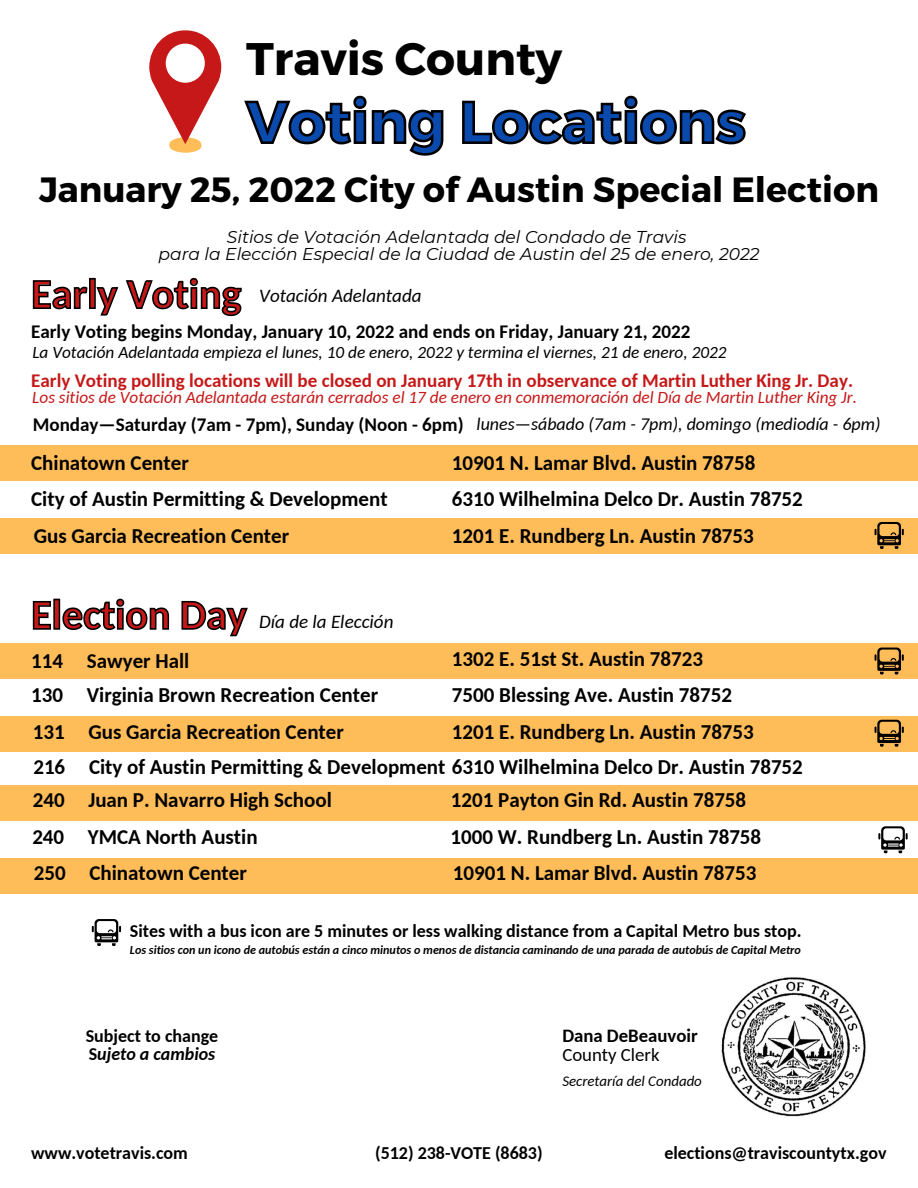
<style>
.page{position:relative;width:918px;height:1188px;background:#fff}
.page>*{position:absolute;margin:0;border:0;box-sizing:border-box;transform-origin:0 0}
.t1{font:700 58.2px "Montserrat";color:#0a4aad}
.t2{font:700 45.6px "Montserrat";color:#000}
.t3{font:700 42px "Carlito";color:#c61818}
.t4{font:700 34.95px "Montserrat";color:#000}
.t5{font:700 21px "Carlito";color:#000}
.t6{font:700 19.05px "Carlito";color:#000}
.t7{font:700 19.05px "Carlito";color:#c61818}
.t8{font:italic 19.05px "Carlito";color:#000}
.t9{font:700 18.75px "Carlito";color:#000}
.t10{font:18.75px "Carlito";color:#000}
.t11{font:700 18px "Carlito";color:#000}
.t12{font:italic 18px "Carlito";color:#000}
.t13{font:italic 700 18px "Carlito";color:#000}
.t14{font:italic 17.25px "Carlito";color:#c61818}
.t15{font:italic 17.25px "Carlito";color:#000}
.t16{font:italic 17.1px "Montserrat";color:#000}
.t17{font:italic 14.85px "Carlito";color:#000}
.t18{font:italic 700 12.15px "Carlito";color:#000}
.s1{font-style:normal}
</style>
<div class="page">
<img style="left:721px;top:977px;width:145px;height:140px">
<div style="left:0;top:445px;width:918px;height:36px;background:#ffbd59"></div>
<div style="left:0;top:518px;width:918px;height:36px;background:#ffbd59"></div>
<svg style="left:875px;top:522px;width:29px;height:27px"></svg>
<div style="left:0;top:643px;width:918px;height:36px;background:#ffbd59"></div>
<div style="left:0;top:716px;width:918px;height:36px;background:#ffbd59"></div>
<div style="left:0;top:785px;width:918px;height:36px;background:#ffbd59"></div>
<div style="left:0;top:858px;width:918px;height:36px;background:#ffbd59"></div>
<svg style="left:169px;top:139px;width:33px;height:14px"></svg>
<div style="left:169px;top:137px;width:32px;height:14px;background:#ffbd59;border-radius:50%"></div>
<svg style="left:149px;top:30px;width:72px;height:114px"></svg>
<div style="left:166px;top:44px;width:39px;height:39px;background:#fff;border-radius:50%"></div>
<svg style="left:92px;top:919px;width:29px;height:27px"></svg>
<svg style="left:244px;top:95px;width:502px;height:61px"></svg>
<svg style="left:32px;top:278px;width:210px;height:39px"></svg>
<svg style="left:32px;top:598px;width:216px;height:39px"></svg>
<svg style="left:875px;top:648px;width:29px;height:26px"></svg>
<svg style="left:875px;top:720px;width:29px;height:27px"></svg>
<svg style="left:878px;top:826px;width:30px;height:27px"></svg>
<p class="t2" style="left:246px;top:29px;width:318px">Travis County</p>
<p class="t1" style="left:246px;top:84px;width:501px">Voting Locations</p>
<p class="t4" style="left:39px;top:166px;width:841px">January 25, 2022 City of Austin Special Election</p>
<p class="t16" style="left:227px;top:226px;width:461px">Sitios de Votación Adelantada del Condado de Travis</p>
<p class="t16" style="left:158px;top:244px;width:603px">para la Elección Especial de la Ciudad de Austin del 25 de enero, 2022</p>
<p class="t3" style="left:31px;top:277px;width:212px">Early Voting</p>
<p class="t6" style="left:31px;top:323px;width:661px">Early Voting begins Monday, January 10, 2022 and ends on Friday, January 21, 2022</p>
<p class="t8" style="left:259px;top:288px;width:164px">Votación Adelantada</p>
<p class="t15" style="left:32px;top:345px;width:696px">La Votación Adelantada empieza el lunes, 10 de enero, 2022 y termina el viernes, 21 de enero, 2022</p>
<p class="t7" style="left:31px;top:372px;width:823px">Early Voting polling locations will be closed on January 17th in observance of Martin Luther King Jr. Day.</p>
<p class="t14" style="left:32px;top:391px;width:826px">Los sitios de Votación Adelantada estarán cerrados el 17 de enero en conmemoración del Día de Martin Luther King Jr.</p>
<p class="t6" style="left:33px;top:416px;width:432px">Monday—Saturday (7am - 7pm), Sunday (Noon - 6pm)</p>
<p class="t12" style="left:477px;top:417px;width:405px">lunes—sábado (7am - 7pm), domingo (mediodía - 6pm)</p>
<p class="t5" style="left:31px;top:454px;width:159px">Chinatown Center</p>
<p class="t5" style="left:31px;top:491px;width:358px">City of Austin Permitting &amp; Development</p>
<p class="t5" style="left:34px;top:527px;width:257px">Gus Garcia Recreation Center</p>
<p class="t5" style="left:452px;top:454px;width:305px">10901 N. Lamar Blvd. Austin 78758</p>
<p class="t5" style="left:452px;top:491px;width:352px">6310 Wilhelmina Delco Dr. Austin 78752</p>
<p class="t5" style="left:452px;top:527px;width:303px">1201 E. Rundberg Ln. Austin 78753</p>
<p class="t3" style="left:31px;top:597px;width:217px">Election Day</p>
<p class="t5" style="left:31px;top:652px;width:160px">114 Sawyer Hall</p>
<p class="t5" style="left:452px;top:650px;width:253px">1302 E. 51st St. Austin 78723</p>
<p class="t8" style="left:259px;top:614px;width:136px">Día de la Elección</p>
<p class="t5" style="left:31px;top:686px;width:348px">130 Virginia Brown Recreation Center</p>
<p class="t5" style="left:452px;top:686px;width:282px">7500 Blessing Ave. Austin 78752</p>
<p class="t5" style="left:33px;top:724px;width:313px">131 Gus Garcia Recreation Center</p>
<p class="t5" style="left:452px;top:724px;width:303px">1201 E. Rundberg Ln. Austin 78753</p>
<p class="t5" style="left:33px;top:758px;width:771px">216 City of Austin Permitting &amp; Development 6310 Wilhelmina Delco Dr. Austin 78752</p>
<p class="t5" style="left:33px;top:792px;width:301px">240 Juan P. Navarro High School</p>
<p class="t5" style="left:451px;top:792px;width:297px">1201 Payton Gin Rd. Austin 78758</p>
<p class="t5" style="left:32px;top:829px;width:227px">240 YMCA North Austin</p>
<p class="t5" style="left:451px;top:829px;width:312px">1000 W. Rundberg Ln. Austin 78758</p>
<p class="t5" style="left:34px;top:864px;width:215px">250 Chinatown Center</p>
<p class="t5" style="left:453px;top:864px;width:305px">10901 N. Lamar Blvd. Austin 78753</p>
<p class="t11" style="left:130px;top:924px;width:673px">Sites with a bus icon are 5 minutes or less walking distance from a Capital Metro bus stop.</p>
<p class="t18" style="left:130px;top:945px;width:672px">Los sitios con un icono de autobús están a cinco minutos o menos de distancia caminando de una parada de autobús de Capital Metro</p>
<p class="t11" style="left:86px;top:1028px;width:134px">Subject to change</p>
<p class="t13" style="left:89px;top:1046px;width:128px"><span class="s1">S</span>ujeto a cambios</p>
<p class="t9" style="left:562px;top:1028px;width:137px">Dana DeBeauvoir</p>
<p class="t10" style="left:562px;top:1047px;width:99px">County Clerk</p>
<p class="t17" style="left:562px;top:1075px;width:141px">Secretaría del Condado</p>
<p class="t11" style="left:31px;top:1146px;width:158px">www.votetravis.com</p>
<p class="t11" style="left:375px;top:1146px;width:169px">(512) 238-VOTE (8683)</p>
<p class="t11" style="left:664px;top:1146px;width:224px">elections@traviscountytx.gov</p>
</div>
